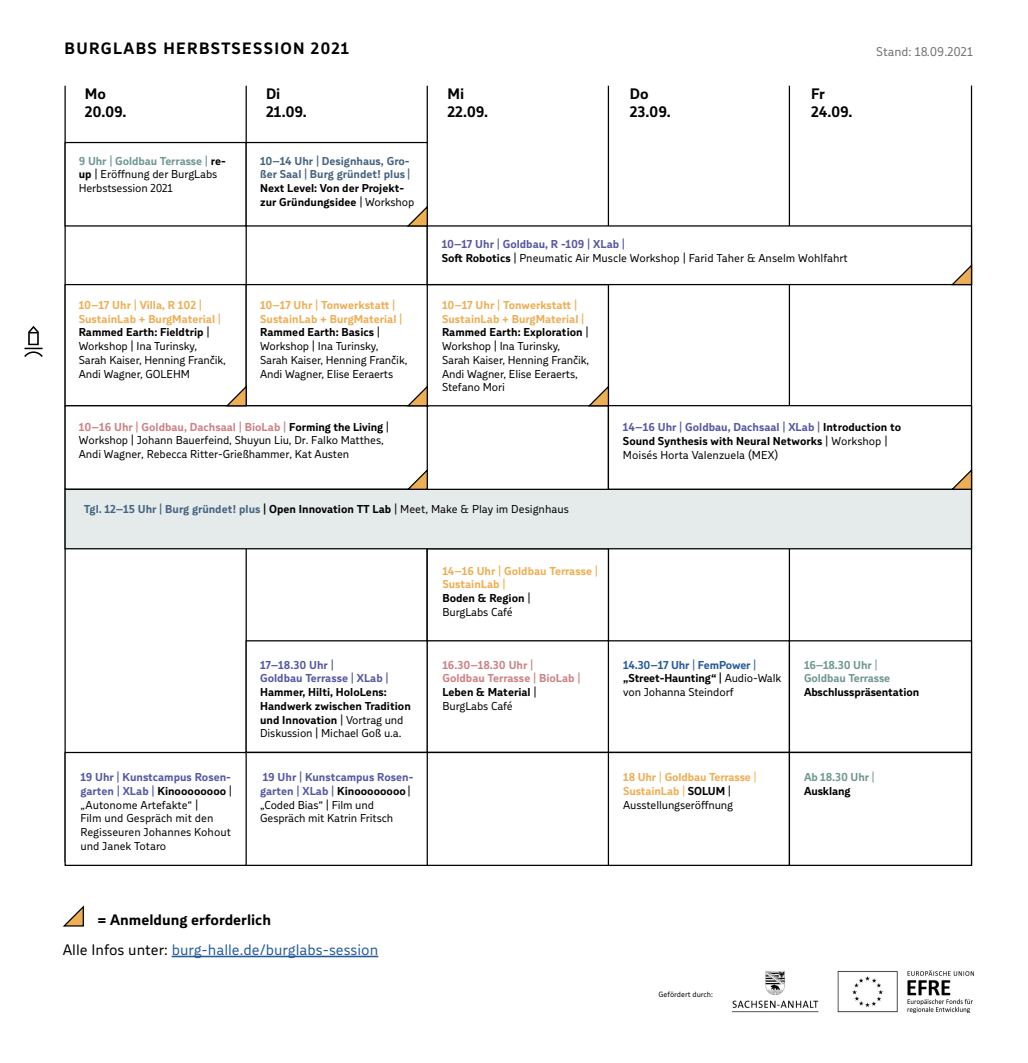
<style>
.page{position:relative;width:1028px;height:1063px;background:#fff}
.page>*{position:absolute;margin:0;border:0;box-sizing:border-box;transform-origin:0 0}
.t1{font:700 16.25px "Burg Grotesk";letter-spacing:.08em;color:#000}
.t2{font:15px/29.8px "Burg Grotesk";color:#275b9b}
.t3{font:700 15px/18px "Burg Grotesk";letter-spacing:-.005em;color:#000}
.t4{font:12.5px "Burg Grotesk";color:#706f6f}
.t5{font:11.38px/13.8px "Burg Grotesk";letter-spacing:-.01em;color:#000}
.t6{font:700 11.38px/13.8px "Burg Grotesk";color:#000}
.t7{font:700 11.38px/13.8px "Burg Grotesk";color:#476380}
.t8{font:700 11.38px/13.8px "Burg Grotesk";letter-spacing:-.01em;color:#eeae53}
.t9{font:700 11.38px/13.8px "Burg Grotesk";color:#cd8183}
.t10{font:700 11.38px/13.8px "Burg Grotesk";letter-spacing:-.01em;color:#719791}
.t11{font:700 11.38px/13.8px "Burg Grotesk";color:#5658a3}
.t12{font:700 11.25px/13.8px "Burg Grotesk";color:#000}
.t13{font:7.5px "Burg Grotesk";color:#000}
.s1{font-weight:700;color:#719791}
.s2{font-weight:700}
.s3{font-size:11.25px}
.s4{font-weight:700;color:#eeae53}
.s5{font-weight:400;font-size:11.38px}
.s6{font-weight:700;color:#5658a3}
.s7{font-weight:700;color:#cd8183}
.s8{color:#000}
.s9{font-weight:400;color:#000}
.s10{font-weight:400}
.s11{font-weight:700;color:#000}
.s12{color:#5658a3}
.s13{font-weight:400;font-size:11.25px}
.s14{font-weight:700;color:#275b9b}
.s15{color:#275b9b}
</style>
<div class="page">
<hr style="left:245px;top:86px;width:2px;height:776px;background:#000">
<hr style="left:64px;top:86px;width:2px;height:776px;background:#000">
<hr style="left:426px;top:86px;width:2px;height:775px;background:#000">
<hr style="left:608px;top:86px;width:1px;height:776px;background:#000">
<hr style="left:788px;top:86px;width:2px;height:776px;background:#000">
<hr style="left:970px;top:86px;width:2px;height:779px;background:#000">
<div style="left:64px;top:284px;width:183px;height:122px;border:1px solid #000"></div>
<div style="left:245px;top:284px;width:184px;height:122px;border:1px solid #000"></div>
<div style="left:427px;top:285px;width:181px;height:121px;background:#fff"></div>
<div style="left:426px;top:284px;width:183px;height:122px;border:1px solid #000"></div>
<div style="left:65px;top:406px;width:362px;height:83px;background:#fff"></div>
<div style="left:64px;top:405px;width:364px;height:85px;border:1px solid #000"></div>
<div style="left:426px;top:548px;width:183px;height:94px;border:1px solid #000"></div>
<div style="left:245px;top:640px;width:183px;height:113px;border:1px solid #000"></div>
<div style="left:245px;top:752px;width:184px;height:114px;border:1px solid #000"></div>
<div style="left:64px;top:752px;width:183px;height:114px;border:1px solid #000"></div>
<div style="left:426px;top:640px;width:183px;height:113px;border:1px solid #000"></div>
<div style="left:427px;top:752px;width:183px;height:113px;background:#fff"></div>
<div style="left:426px;top:752px;width:184px;height:114px;border:1px solid #000"></div>
<div style="left:608px;top:640px;width:182px;height:113px;border:1px solid #000"></div>
<div style="left:608px;top:752px;width:182px;height:114px;border:1px solid #000"></div>
<div style="left:788px;top:640px;width:184px;height:113px;border:1px solid #000"></div>
<div style="left:788px;top:752px;width:184px;height:114px;border:1px solid #000"></div>
<img style="left:732px;top:971px;width:241px;height:42px">
<div style="left:427px;top:226px;width:544px;height:59px;background:#fff"></div>
<div style="left:426px;top:225px;width:546px;height:60px;border:1px solid #000"></div>
<div style="left:608px;top:406px;width:363px;height:83px;background:#fff"></div>
<div style="left:608px;top:405px;width:364px;height:85px;border:1px solid #000"></div>
<div style="left:65px;top:489px;width:906px;height:60px;background:#e5ebea"></div>
<div style="left:64px;top:489px;width:908px;height:60px;border:1px solid #000"></div>
<div style="left:64px;top:142px;width:183px;height:85px;border:1px solid #000"></div>
<div style="left:245px;top:142px;width:183px;height:85px;border:1px solid #000"></div>
<svg style="left:406px;top:204px;width:22px;height:24px"></svg>
<svg style="left:950px;top:262px;width:22px;height:24px"></svg>
<svg style="left:587px;top:384px;width:22px;height:24px"></svg>
<svg style="left:950px;top:467px;width:22px;height:24px"></svg>
<svg style="left:406px;top:384px;width:22px;height:24px"></svg>
<svg style="left:406px;top:467px;width:22px;height:24px"></svg>
<svg style="left:62px;top:905px;width:22px;height:22px"></svg>
<svg style="left:225px;top:384px;width:22px;height:23px"></svg>
<hr style="left:172px;top:956px;width:206px;height:1px;background:#275b9b">
<svg style="left:24px;top:326px;width:19px;height:31px"></svg>
<h1 class="t1" style="left:65px;top:38px;width:286px">BURGLABS HERBSTSESSION 2021</h1>
<h2 class="t3" style="left:85px;top:85px;width:43px">Mo<br>20.09.</h2>
<h2 class="t3" style="left:266px;top:85px;width:42px">Di<br>21.09.</h2>
<h2 class="t3" style="left:447px;top:85px;width:42px">Mi<br>22.09.</h2>
<h2 class="t3" style="left:630px;top:85px;width:42px">Do<br>23.09.</h2>
<h2 class="t3" style="left:811px;top:85px;width:43px">Fr<br>24.09.</h2>
<p class="t5" style="left:79px;top:154px;width:149px"><span class="s1">9 Uhr | Goldbau Terrasse |</span> <span class="s2">re&shy;up</span> <span class="s3">|</span> Eröffnung der BurgLabs<br>Herbstsession 2021</p>
<p class="t5" style="left:79px;top:298px;width:149px"><span class="s4">10–17 Uhr | Villa, R 102 |<br>SustainLab + BurgMaterial |<br></span><span class="s2">Rammed Earth: Fieldtrip</span> |<br>Workshop | Ina Turinsky,<br>Sarah Kaiser, Henning Francik,<br>Andi Wagner, GOLEHM</p>
<p class="t7" style="left:260px;top:154px;width:152px">10–14 Uhr | Designhaus, Gro&shy;ßer Saal | Burg gründet! plus |</p>
<p class="t12" style="left:260px;top:181px;width:156px">Next Level: Von der Projekt&shy;zur Gründungsidee <span class="s5">| Workshop</span></p>
<p class="t5" style="left:442px;top:237px;width:408px"><span class="s6">10–17 Uhr | Goldbau, R -109 | XLab |<br></span><span class="s2">Soft Robotics</span> <span class="s3">|</span> Pneumatic Air Muscle Workshop <span class="s3">|</span> Farid Taher &amp; Anselm Wohlfahrt</p>
<p class="t5" style="left:260px;top:298px;width:149px"><span class="s4">10–17 Uhr | Tonwerkstatt |<br>SustainLab + BurgMaterial |<br></span><span class="s2">Rammed Earth: Basics</span> |<br>Workshop | Ina Turinsky,<br>Sarah Kaiser, Henning Francik,<br>Andi Wagner, Elise Eeraerts</p>
<p class="t5" style="left:442px;top:298px;width:149px"><span class="s4">10–17 Uhr | Tonwerkstatt |<br>SustainLab + BurgMaterial |<br></span><span class="s2">Rammed Earth: Exploration</span> |<br>Workshop | Ina Turinsky,<br>Sarah Kaiser, Henning Francik,<br>Andi Wagner, Elise Eeraerts,<br>Stefano Mori</p>
<p class="t4" style="left:876px;top:44px;width:98px">Stand: 18.09.2021</p>
<p class="t5" style="left:79px;top:421px;width:312px;line-height:13.2px"><span class="s7">10–16 Uhr | Goldbau, Dachsaal | BioLab |</span> <span class="s2">Forming the Living</span> |<br>Workshop | Johann Bauerfeind, Shuyun Liu, Dr. Falko Matthes,<br>Andi Wagner, Rebecca Ritter-Grießhammer, Kat Austen</p>
<p class="t7" style="left:84px;top:502px;width:486px">Tgl. 12–15 Uhr | Burg gründet! plus <span class="s8">| Open Innovation TT Lab</span> <span class="s9">| Meet, Make &amp; Play im Designhaus</span></p>
<p class="t11" style="left:260px;top:658px;width:130px">17–18.30 Uhr |<br>Goldbau Terrasse | XLab |</p>
<p class="t6" style="left:260px;top:685px;width:152px">Hammer, Hilti, HoloLens:<br>Handwerk zwischen Tradition und Innovation <span class="s10">| Vortrag und<br>Diskussion | Michael Goß u.a.</span></p>
<p class="t5" style="left:80px;top:770px;width:153px"><span class="s6">19 Uhr | Kunstcampus Rosen&shy;garten | XLab |</span> <span class="s2">Kinoooooooo</span> | „Autonome Artefakte“ |<br>Film und Gespräch mit den<br>Regisseuren Johannes Kohout und Janek Totaro</p>
<p class="t5" style="left:260px;top:770px;width:155px"><span class="s6">19 Uhr | Kunstcampus Rosen&shy;garten | XLab |</span> <span class="s2">Kinoooooooo</span>| „Coded Bias“ | Film und<br>Gespräch mit Katrin Fritsch</p>
<h2 class="t2" style="left:63px;top:905px;width:317px;text-indent:35px"><span class="s11">= Anmeldung erforderlich<br></span><span class="s8">Alle Infos unter:</span> burg-halle.de/burglabs-session</h2>
<p class="t8" style="left:442px;top:564px;width:157px">14–16 Uhr | Goldbau Terrasse |<br>SustainLab |<br><span class="s8">Boden &amp; Region</span> <span class="s9">|<br>BurgLabs Café</span></p>
<p class="t9" style="left:442px;top:658px;width:140px">16.30–18.30 Uhr |<br>Goldbau Terrasse | BioLab |<br><span class="s8">Leben &amp; Material</span> <span class="s9">|<br>BurgLabs Café</span></p>
<p class="t6" style="left:623px;top:420px;width:280px"><span class="s12">14–16 Uhr | Goldbau, Dachsaal | XLab |</span> Introduction to<br>Sound Synthesis with Neural Networks <span class="s13">| Workshop |<br></span><span class="s10">Moisés Horta Valenzuela (MEX)</span></p>
<p class="t5" style="left:623px;top:658px;width:159px"><span class="s14">14.30–17 Uhr</span> <span class="s15">|</span> <span class="s14">FemPower</span> <span class="s15">| </span><span class="s2">„Street-Haunting“ |</span> Audio-Walk von Johanna Steindorf</p>
<p class="t10" style="left:804px;top:658px;width:88px">16–18.30 Uhr <span class="s10">|<br></span>Goldbau Terrasse</p>
<p class="t6" style="left:804px;top:685px;width:117px">Abschlusspräsentation</p>
<p class="t8" style="left:623px;top:770px;width:135px">18 Uhr <span class="s10">|</span> Goldbau Terrasse <span class="s10">|<br></span>SustainLab <span class="s10">|</span> <span class="s8">SOLUM</span> <span class="s9">|<br>Ausstellungseröffnung</span></p>
<p class="t10" style="left:804px;top:770px;width:72px">Ab 18.30 Uhr <span class="s10">|<br></span><span class="s8">Ausklang</span></p>
<p class="t13" style="left:658px;top:990px;width:56px">Gefördert durch:</p>
</div>
